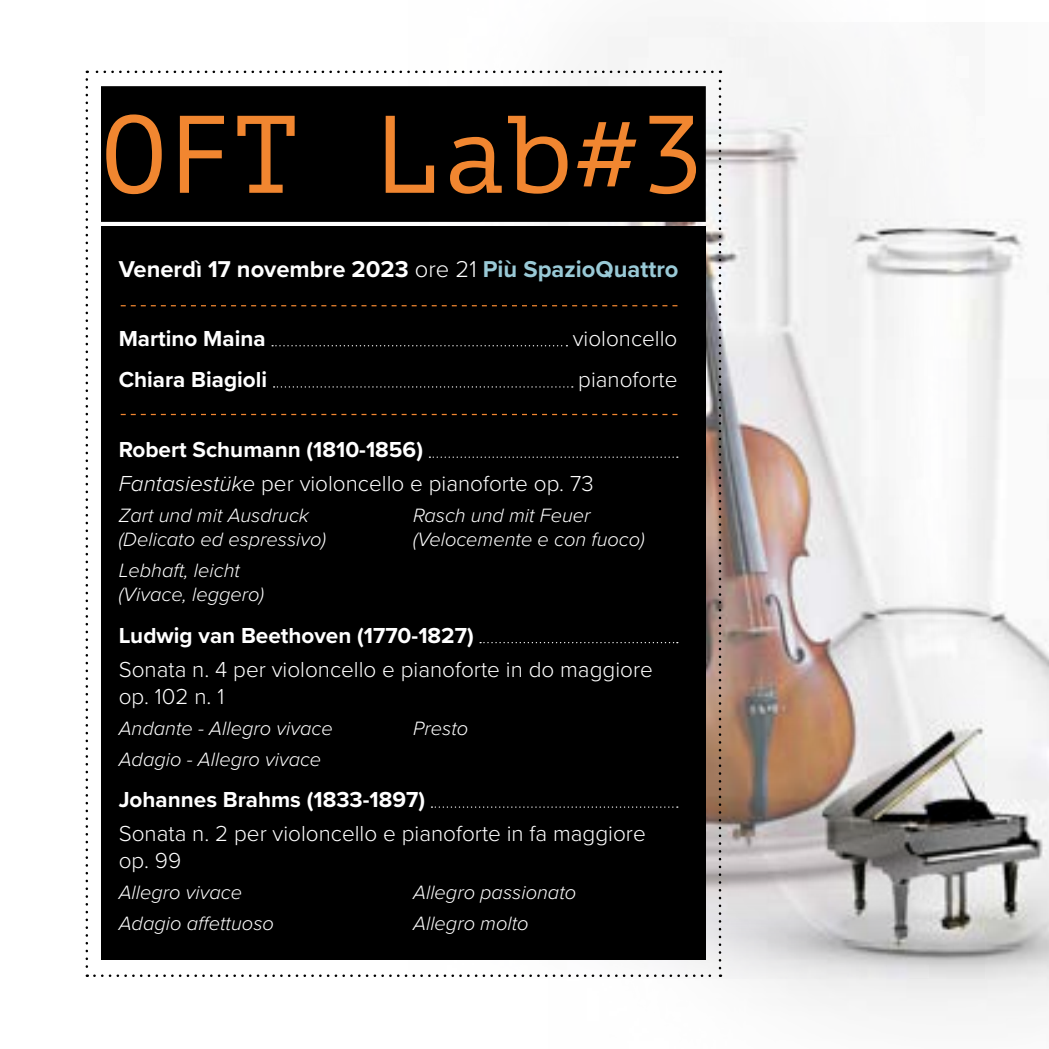
<style>
.page{position:relative;width:1049px;height:1049px;background:#fff}
.page>*{position:absolute;margin:0;border:0;box-sizing:border-box;transform-origin:0 0}
.t1{font:110px "PT Mono";color:#f18630}
.t2{font:700 23.75px "Proxima Nova";color:#fff}
.t3{font:300 22.5px/27px "Proxima Nova";color:#fff}
.t4{font:700 22.5px "Proxima Nova";color:#fff}
.t5{font:italic 300 20px/24px "Proxima Nova";color:#fff}
.s1{font-weight:300}
.s2{color:#99c9d6}
.s3{font-weight:700}
.s4{font-style:italic}
</style>
<div class="page">
<img style="left:548px;top:22px;width:501px;height:989px">
<div style="left:101px;top:226px;width:605px;height:734px;background:#000"></div>
<svg style="left:272px;top:345px;width:295px;height:1px"></svg>
<svg style="left:274px;top:386px;width:299px;height:2px"></svg>
<div style="left:101px;top:86px;width:605px;height:136px;background:#000"></div>
<svg style="left:121px;top:305px;width:556px;height:1px"></svg>
<svg style="left:121px;top:414px;width:556px;height:1px"></svg>
<svg style="left:429px;top:456px;width:249px;height:2px"></svg>
<svg style="left:480px;top:642px;width:198px;height:1px"></svg>
<svg style="left:431px;top:806px;width:247px;height:2px"></svg>
<svg style="left:86px;top:79px;width:2px;height:898px"></svg>
<svg style="left:94px;top:974px;width:627px;height:3px"></svg>
<svg style="left:719px;top:71px;width:2px;height:897px;background:#837975"></svg>
<svg style="left:87px;top:71px;width:625px;height:2px"></svg>
<h1 class="t1" style="left:101px;top:92px;width:606px">OFT Lab#3</h1>
<p class="t2" style="left:119px;top:251px;width:561px">Venerdì 17 novembre 2023 <span class="s1">ore 21</span> <span class="s2">Più SpazioQuattro</span></p>
<p class="t4" style="left:119px;top:321px;width:148px">Martino Maina</p>
<p class="t3" style="left:573px;top:323px;width:106px">violoncello</p>
<p class="t4" style="left:119px;top:363px;width:150px">Chiara Biagioli</p>
<p class="t3" style="left:578px;top:365px;width:101px">pianoforte</p>
<p class="t3" style="left:119px;top:431px;width:476px;line-height:34px"><span class="s3">Robert Schumann (1810-1856)<br></span><span class="s4">Fantasiestüke</span> per violoncello e pianoforte op. 73</p>
<p class="t5" style="left:119px;top:503px;width:209px">Zart und mit Ausdruck (Delicato ed espressivo)</p>
<p class="t5" style="left:119px;top:558px;width:147px">Lebhaft, leicht (Vivace, leggero)</p>
<p class="t5" style="left:413px;top:503px;width:233px">Rasch und mit Feuer (Velocemente e con fuoco)</p>
<p class="t4" style="left:119px;top:618px;width:356px">Ludwig van Beethoven (1770-1827)</p>
<p class="t3" style="left:119px;top:654px;width:536px">Sonata n. 4 per violoncello e pianoforte in do maggiore op. 102 n. 1</p>
<p class="t5" style="left:119px;top:711px;width:215px;line-height:31px">Andante - Allegro vivace<br>Adagio - Allegro vivace</p>
<p class="t5" style="left:413px;top:715px;width:57px">Presto</p>
<p class="t4" style="left:119px;top:783px;width:308px">Johannes Brahms (1833-1897)</p>
<p class="t3" style="left:119px;top:819px;width:529px">Sonata n. 2 per violoncello e pianoforte in fa maggiore op. 99</p>
<p class="t5" style="left:119px;top:876px;width:157px;line-height:31px">Allegro vivace<br>Adagio affettuoso</p>
<p class="t5" style="left:413px;top:876px;width:165px;line-height:31px">Allegro passionato<br>Allegro molto</p>
</div>
